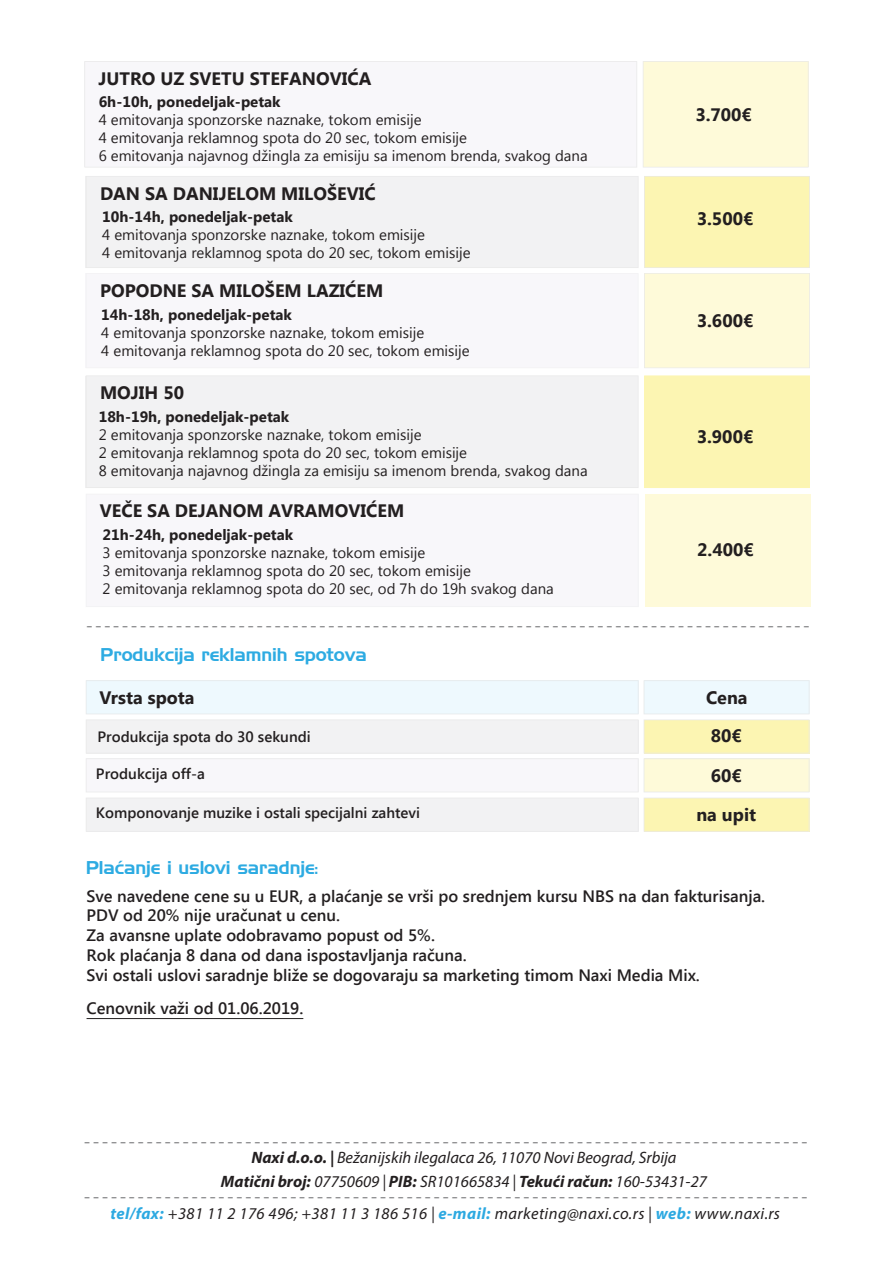
<style>
.page{position:relative;width:893px;height:1263px;background:#fff}
.page>*{position:absolute;margin:0;border:0;box-sizing:border-box;transform-origin:0 0}
.t1{font:300 18px "Segoe UI";color:#595a5c}
.t2{font:700 18px/39.3px "Segoe UI";color:#231f20;text-align:center}
.t3{font:18px "Handel Gothic BT";letter-spacing:-.01em;color:#2dabe2}
.t4{font:600 16.5px/19.8px "Segoe UI";color:#231f20}
.t5{font:italic 16.5px/24px "Myriad Pro";color:#231f20;text-align:center}
.t6{font:italic 16.5px "Myriad Pro";letter-spacing:.025em;color:#231f20}
.t7{font:15px/18px "Segoe UI";color:#231f20}
.t8{font:700 15px "Segoe UI";color:#231f20}
.t9{font:600 15px "Segoe UI";color:#231f20}
.s1{font-weight:700}
.s2{font-weight:700;color:#2da9e1}
</style>
<div class="page">
<div style="left:86px;top:176px;width:553px;height:92px;background:#f2f2f3"></div>
<svg style="left:86px;top:273px;width:552px;height:95px"></svg>
<svg style="left:644px;top:176px;width:166px;height:192px;background:#fcf7c8"></svg>
<div style="left:86px;top:375px;width:553px;height:113px;background:#f2f2f3"></div>
<div style="left:644px;top:375px;width:166px;height:113px;background:#fcf5b2"></div>
<svg style="left:86px;top:494px;width:553px;height:113px"></svg>
<div style="left:645px;top:494px;width:165px;height:113px;background:#fefad9"></div>
<hr style="left:87px;top:1018px;width:216px;height:1px;background:#231f20">
<svg style="left:86px;top:680px;width:723px;height:112px"></svg>
<svg style="left:86px;top:798px;width:723px;height:34px"></svg>
<svg style="left:84px;top:61px;width:553px;height:106px"></svg>
<div style="left:643px;top:61px;width:166px;height:106px;background:#fefad9"></div>
<p class="t2" style="left:99px;top:58px;width:274px">JUTRO UZ SVETU STEFANOVIĆA</p>
<p class="t8" style="left:99px;top:91px;width:183px">6h-10h, ponedeljak-petak</p>
<p class="t7" style="left:99px;top:110px;width:491px">4 emitovanja sponzorske naznake, tokom emisije<br>4 emitovanja reklamnog spota do 20 sec, tokom emisije<br>6 emitovanja najavnog džingla za emisiju sa imenom brenda, svakog dana</p>
<p class="t2" style="left:695px;top:94px;width:58px">3.700€</p>
<p class="t2" style="left:100px;top:173px;width:277px">DAN SA DANIJELOM MILOŠEVIĆ</p>
<p class="t8" style="left:102px;top:206px;width:192px">10h-14h, ponedeljak-petak</p>
<p class="t2" style="left:697px;top:198px;width:58px">3.500€</p>
<p class="t7" style="left:102px;top:225px;width:370px">4 emitovanja sponzorske naznake, tokom emisije<br>4 emitovanja reklamnog spota do 20 sec, tokom emisije</p>
<p class="t2" style="left:100px;top:270px;width:285px">POPODNE SA MILOŠEM LAZIĆEM</p>
<p class="t2" style="left:697px;top:300px;width:58px">3.600€</p>
<p class="t8" style="left:101px;top:304px;width:192px">14h-18h, ponedeljak-petak</p>
<p class="t7" style="left:101px;top:323px;width:370px">4 emitovanja sponzorske naznake, tokom emisije<br>4 emitovanja reklamnog spota do 20 sec, tokom emisije</p>
<p class="t2" style="left:100px;top:372px;width:86px">MOJIH 50</p>
<p class="t8" style="left:99px;top:406px;width:192px">18h-19h, ponedeljak-petak</p>
<p class="t7" style="left:99px;top:425px;width:490px">2 emitovanja sponzorske naznake, tokom emisije<br>2 emitovanja reklamnog spota do 20 sec, tokom emisije<br>8 emitovanja najavnog džingla za emisiju sa imenom brenda, svakog dana</p>
<p class="t2" style="left:100px;top:489px;width:306px">VEČE SA DEJANOM AVRAMOVIĆEM</p>
<p class="t8" style="left:102px;top:524px;width:192px">21h-24h, ponedeljak-petak</p>
<p class="t7" style="left:102px;top:543px;width:453px">3 emitovanja sponzorske naznake, tokom emisije<br>3 emitovanja reklamnog spota do 20 sec, tokom emisije<br>2 emitovanja reklamnog spota do 20 sec, od 7h do 19h svakog dana</p>
<p class="t2" style="left:697px;top:415px;width:58px">3.900€</p>
<p class="t2" style="left:697px;top:529px;width:58px">2.400€</p>
<p class="t1" style="left:86px;top:613px;width:726px">---------------------------------------------------------------------------------</p>
<p class="t3" style="left:100px;top:644px;width:268px">Produkcija reklamnih spotova</p>
<p class="t2" style="left:100px;top:677px;width:97px">Vrsta spota</p>
<p class="t2" style="left:706px;top:677px;width:43px">Cena</p>
<p class="t9" style="left:97px;top:726px;width:215px">Produkcija spota do 30 sekundi</p>
<p class="t2" style="left:711px;top:715px;width:33px">80€</p>
<p class="t2" style="left:696px;top:755px;width:61px">60€<br>na upit</p>
<p class="t9" style="left:96px;top:763px;width:110px">Produkcija off-a</p>
<p class="t9" style="left:96px;top:802px;width:326px">Komponovanje muzike i ostali specijalni zahtevi</p>
<p class="t3" style="left:86px;top:856px;width:234px">Plaćanje i uslovi saradnje:</p>
<p class="t4" style="left:87px;top:885px;width:680px">Sve navedene cene su u EUR, a plaćanje se vrši po srednjem kursu NBS na dan fakturisanja.<br>PDV od 20% nije uračunat u cenu.<br>Za avansne uplate odobravamo popust od 5%.<br>Rok plaćanja 8 dana od dana ispostavljanja računa.<br>Svi ostali uslovi saradnje bliže se dogovaraju sa marketing timom Naxi Media Mix.</p>
<p class="t4" style="left:87px;top:997px;width:218px">Cenovnik važi od 01.06.2019.</p>
<p class="t1" style="left:83px;top:1129px;width:726px">---------------------------------------------------------------------------------</p>
<p class="t5" style="left:221px;top:1145px;width:487px"><span class="s1">Naxi d.o.o. |</span> Bežanijskih ilegalaca 26, 11070 Novi Beograd, Srbija<br><span class="s1">Matični broj:</span> 07750609 | <span class="s1">PIB:</span> SR101665834 | <span class="s1">Tekući račun:</span> 160-53431-27</p>
<p class="t1" style="left:83px;top:1184px;width:726px">---------------------------------------------------------------------------------</p>
<p class="t6" style="left:110px;top:1203px;width:671px"><span class="s2">tel/fax:</span> +381 11 2 176 496; +381 11 3 186 516 | <span class="s2">e-mail:</span> marketing@naxi.co.rs | <span class="s2">web:</span> www.naxi.rs</p>
</div>
